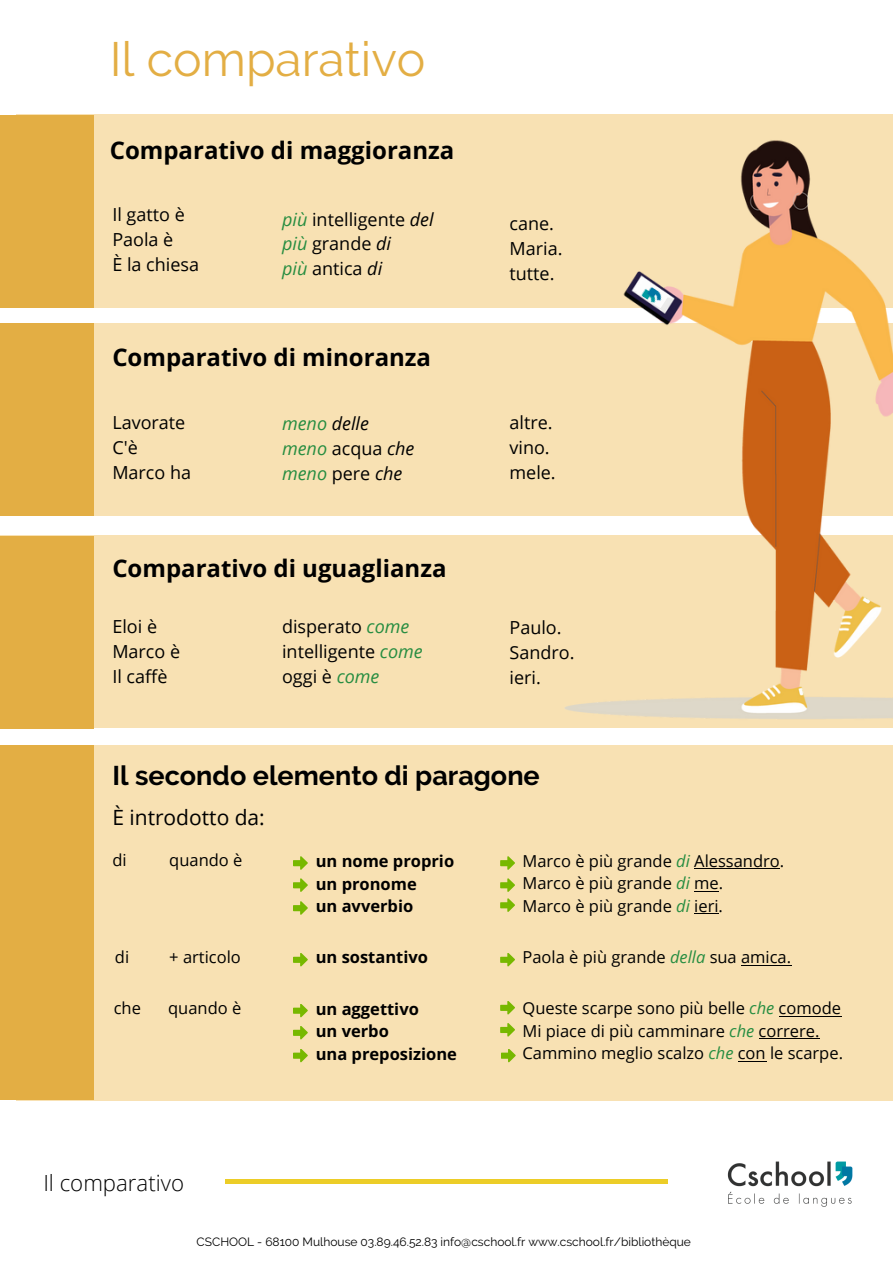
<style>
.page{position:relative;width:893px;height:1264px;background:#fff}
.page>*{position:absolute;margin:0;border:0;box-sizing:border-box;transform-origin:0 0}
.t1{font:48px "Raleway";color:#e3ae44}
.t2{font:700 27px "Raleway";color:#000}
.t3{font:700 24px "Open Sans";color:#000}
.t4{font:300 22.2px "Open Sans";color:#000}
.t5{font:21px "Open Sans";color:#000}
.t6{font:18px/24.8px "Open Sans";color:#000}
.t7{font:italic 18px/24.8px "Open Sans";color:#278d41}
.t8{font:16.5px/22.5px "Open Sans";color:#000}
.t9{font:700 16.5px/22.5px "Open Sans";color:#000}
.t10{font:12px "Raleway";color:#000}
.s1{font-style:italic;color:#278d41}
.s2{font-style:italic}
.s3{color:#000}
.s4{font-style:normal;color:#000}
</style>
<div class="page">
<div style="left:0;top:323px;width:892px;height:192px;background:#f8e1b3"></div>
<div style="left:0;top:535px;width:892px;height:192px;background:#f8e1b3"></div>
<div style="left:17px;top:114px;width:875px;height:193px;background:#f8e1b3"></div>
<div style="left:0;top:115px;width:94px;height:192px;background:#e3ae44"></div>
<div style="left:17px;top:745px;width:875px;height:355px;background:#f8e1b3"></div>
<div style="left:0;top:745px;width:94px;height:355px;background:#e3ae44"></div>
<svg style="left:293px;top:856px;width:15px;height:13px"></svg>
<svg style="left:293px;top:878px;width:15px;height:13px"></svg>
<svg style="left:293px;top:901px;width:15px;height:13px"></svg>
<svg style="left:293px;top:1004px;width:15px;height:13px"></svg>
<svg style="left:293px;top:1026px;width:15px;height:13px"></svg>
<svg style="left:293px;top:1049px;width:15px;height:13px"></svg>
<svg style="left:500px;top:856px;width:15px;height:13px"></svg>
<svg style="left:500px;top:878px;width:15px;height:13px"></svg>
<svg style="left:500px;top:898px;width:15px;height:13px"></svg>
<svg style="left:500px;top:1001px;width:15px;height:13px"></svg>
<svg style="left:500px;top:1023px;width:15px;height:13px"></svg>
<svg style="left:501px;top:1049px;width:14px;height:13px"></svg>
<svg style="left:500px;top:953px;width:15px;height:13px"></svg>
<svg style="left:293px;top:953px;width:15px;height:13px"></svg>
<img style="left:552px;top:140px;width:340px;height:588px">
<div style="left:0;top:323px;width:93px;height:192px;background:#e3ae44"></div>
<div style="left:0;top:536px;width:93px;height:192px;background:#e3ae44"></div>
<svg style="left:694px;top:913px;width:25px;height:1px"></svg>
<hr style="left:694px;top:868px;width:85px;height:1px;background:#000">
<hr style="left:741px;top:964px;width:50px;height:1px;background:#000">
<hr style="left:758px;top:1038px;width:61px;height:1px;background:#000">
<hr style="left:778px;top:1015px;width:63px;height:1px;background:#000">
<img style="left:636px;top:279px;width:33px;height:29px">
<div style="left:225px;top:1178px;width:442px;height:5px;background:#eccd27"></div>
<img style="left:727px;top:1161px;width:126px;height:46px">
<h1 class="t1" style="left:110px;top:30px;width:317px">Il comparativo</h1>
<h3 class="t3" style="left:110px;top:133px;width:346px">Comparativo di maggioranza</h3>
<p class="t6" style="left:112px;top:202px;width:88px">Il gatto è<br>Paola è<br>È la chiesa</p>
<p class="t6" style="left:282px;top:206px;width:153px"><span class="s1">più</span> intelligente <span class="s2">del </span><span class="s1">più</span> grande <span class="s2">di<br></span><span class="s1">più</span> antica <span class="s2">di</span></p>
<h3 class="t3" style="left:112px;top:341px;width:320px">Comparativo di minoranza</h3>
<p class="t6" style="left:112px;top:410px;width:80px">Lavorate<br>C'è<br>Marco ha</p>
<p class="t7" style="left:282px;top:411px;width:134px">meno <span class="s3">delle </span>meno <span class="s4">acqua</span> <span class="s3">che </span>meno <span class="s4">pere</span> <span class="s3">che</span></p>
<h3 class="t3" style="left:112px;top:551px;width:335px">Comparativo di uguaglianza</h3>
<p class="t6" style="left:112px;top:613px;width:69px">Eloi è<br>Marco è<br>Il caffè</p>
<p class="t6" style="left:282px;top:613px;width:142px">disperato <span class="s1">come </span>intelligente <span class="s1">come </span>oggi è <span class="s1">come</span></p>
<p class="t6" style="left:509px;top:211px;width:54px">cane.<br>Maria. tutte.</p>
<p class="t6" style="left:509px;top:410px;width:48px">altre. vino. mele.</p>
<p class="t6" style="left:509px;top:614px;width:66px">Paulo.<br>Sandro. ieri.</p>
<h2 class="t2" style="left:112px;top:759px;width:429px">Il secondo elemento di paragone</h2>
<p class="t5" style="left:112px;top:802px;width:154px">È introdotto da:</p>
<p class="t8" style="left:112px;top:848px;width:16px">di</p>
<p class="t8" style="left:169px;top:848px;width:75px">quando è</p>
<p class="t8" style="left:115px;top:945px;width:16px">di</p>
<p class="t8" style="left:114px;top:996px;width:29px">che</p>
<p class="t8" style="left:169px;top:945px;width:73px">+ articolo</p>
<p class="t8" style="left:168px;top:996px;width:75px">quando è</p>
<h3 class="t4" style="left:43px;top:1167px;width:142px">Il comparativo</h3>
<p class="t9" style="left:316px;top:849px;width:140px">un nome proprio un pronome<br>un avverbio</p>
<p class="t9" style="left:316px;top:945px;width:114px">un sostantivo</p>
<p class="t9" style="left:316px;top:997px;width:143px">un aggettivo<br>un verbo<br>una preposizione</p>
<p class="t8" style="left:522px;top:849px;width:263px">Marco è più grande <span class="s1">di</span> Alessandro.<br>Marco è più grande <span class="s1">di</span> me.<br>Marco è più grande <span class="s1">di</span> ieri.</p>
<p class="t8" style="left:522px;top:945px;width:270px">Paola è più grande <span class="s1">della</span> sua amica.</p>
<p class="t8" style="left:522px;top:996px;width:322px">Queste scarpe sono più belle <span class="s1">che</span> comode<br>Mi piace di più camminare <span class="s1">che</span> correre.<br>Cammino meglio scalzo <span class="s1">che</span> con le scarpe.</p>
<p class="t10" style="left:197px;top:1235px;width:496px">CSCHOOL - 68100 Mulhouse 03.89.46.52.83 info@cschool.fr www.cschool.fr/bibliothèque</p>
</div>
